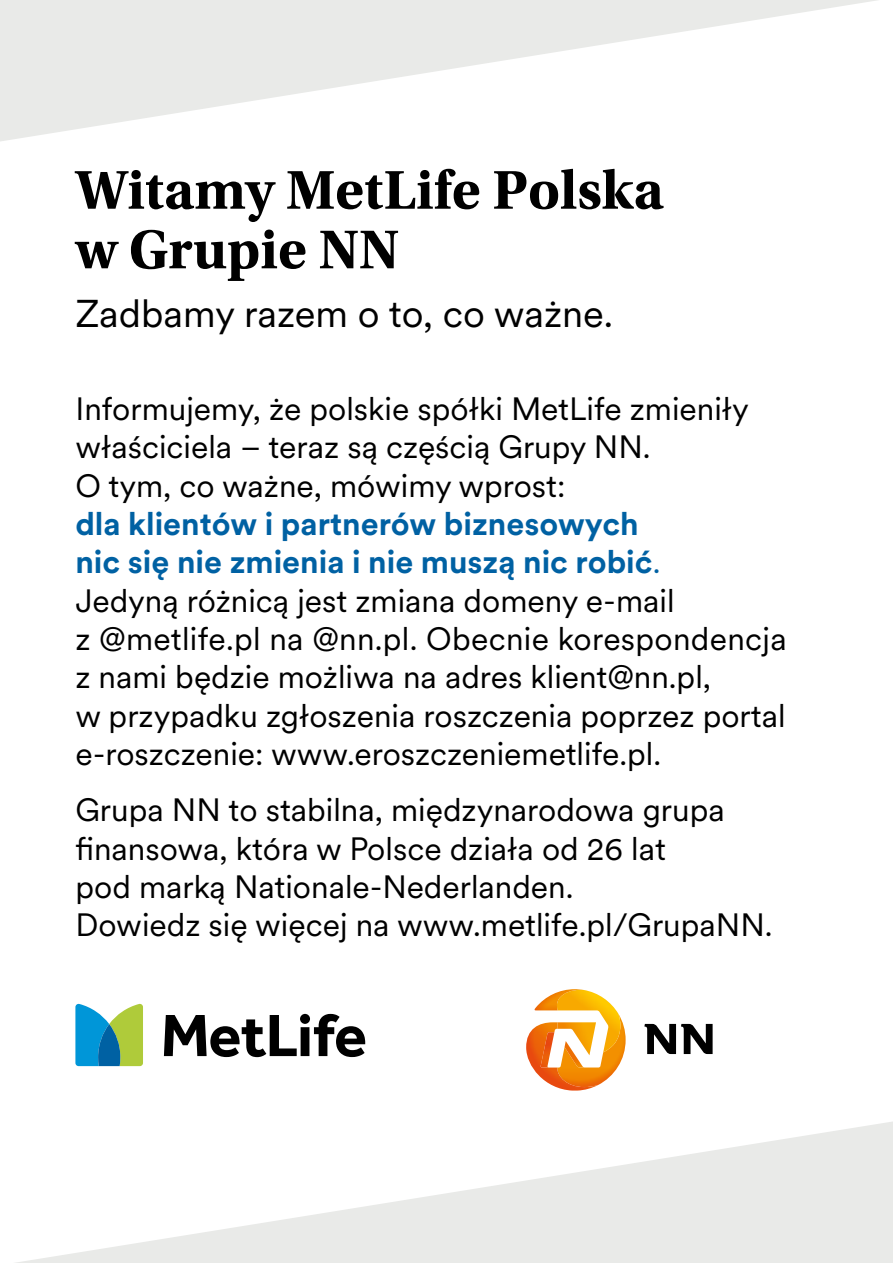
<style>
.page{position:relative;width:893px;height:1263px;background:#fff}
.page>*{position:absolute;margin:0;border:0;box-sizing:border-box;transform-origin:0 0}
.t1{font:700 57.45px/59.6px "Utopia Std";color:#000}
.t2{font:38.25px "Met Life Circular";color:#000}
.t3{font:31.95px/38.2px "Met Life Circular";color:#000}
.s1{font-weight:700;color:#0061a3}
.s2{color:#0061a3}
</style>
<div class="page">
<img style="left:598px;top:1017px;width:28px;height:68px">
<img style="left:526px;top:1022px;width:72px;height:68px">
<img style="left:557px;top:990px;width:63px;height:62px">
<img style="left:535px;top:989px;width:49px;height:21px">
<img style="left:540px;top:1032px;width:14px;height:35px">
<img style="left:565px;top:1041px;width:20px;height:26px">
<svg style="left:644px;top:1024px;width:69px;height:30px"></svg>
<svg style="left:164px;top:1014px;width:201px;height:43px"></svg>
<svg style="left:75px;top:1003px;width:68px;height:63px;background:#5fae9c"></svg>
<svg style="left:0;top:0;width:877px;height:142px"></svg>
<svg style="left:16px;top:1121px;width:877px;height:142px"></svg>
<h1 class="t1" style="left:75px;top:160px;width:590px">Witamy MetLife Polska w Grupie NN</h1>
<p class="t2" style="left:75px;top:288px;width:539px">Zadbamy razem o to, co ważne.</p>
<p class="t3" style="left:75px;top:388px;width:675px">Informujemy, że polskie spółki MetLife zmieniły właściciela – teraz są częścią Grupy NN.<br>O tym, co ważne, mówimy wprost:</p>
<p class="t3" style="left:75px;top:503px;width:713px"><span class="s1">dla klientów i partnerów biznesowych<br>nic się nie zmienia i nie muszą nic robić</span><span class="s2">.<br></span>Jedyną różnicą jest zmiana domeny e-mail<br>z @metlife.pl na @nn.pl. Obecnie korespondencja z nami będzie możliwa na adres klient@nn.pl,<br>w przypadku zgłoszenia roszczenia poprzez portal e-roszczenie: www.eroszczeniemetlife.pl.</p>
<p class="t3" style="left:75px;top:790px;width:698px">Grupa NN to stabilna, międzynarodowa grupa finansowa, która w Polsce działa od 26 lat<br>pod marką Nationale-Nederlanden.<br>Dowiedz się więcej na www.metlife.pl/GrupaNN.</p>
</div>
